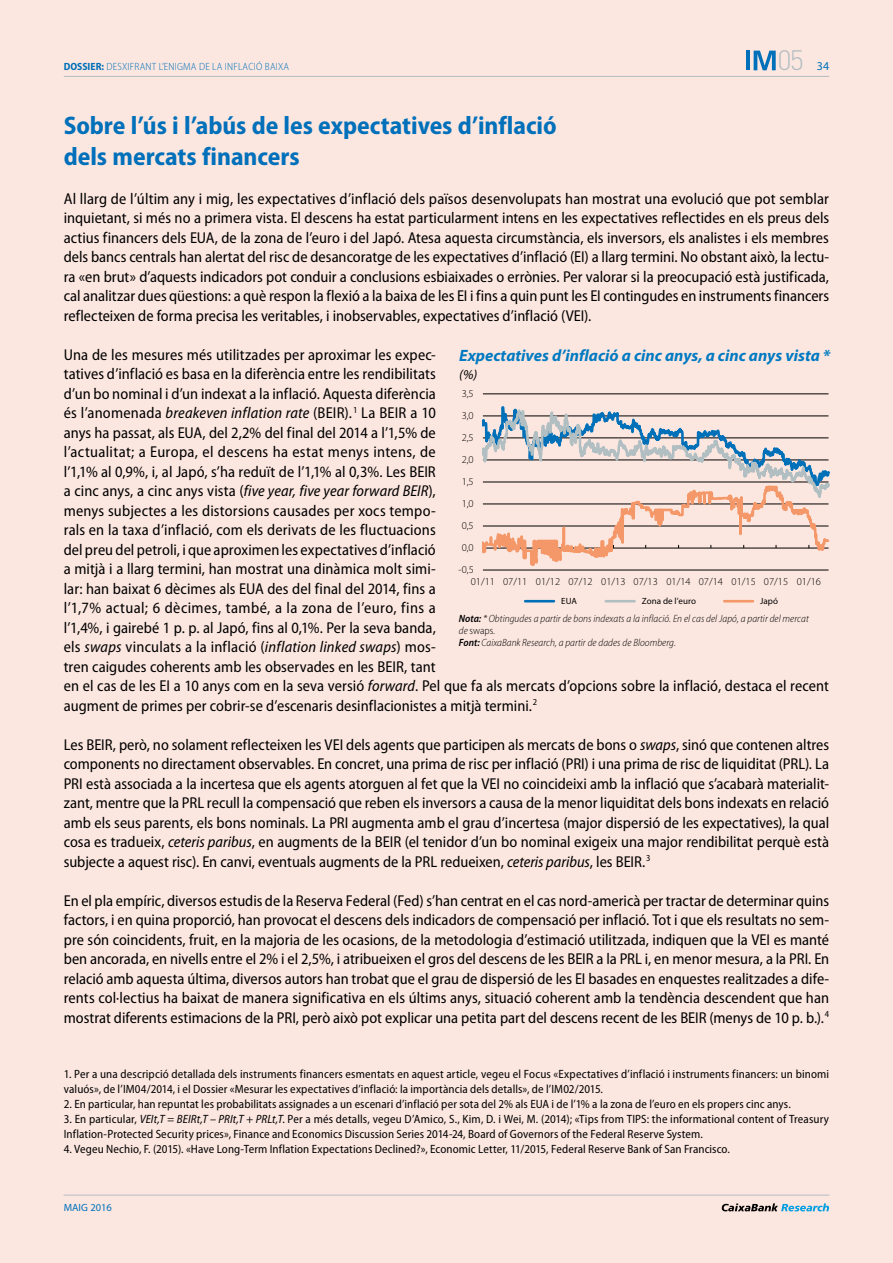
<style>
.page{position:relative;width:893px;height:1263px;background:#fce7e0}
.page>*{position:absolute;margin:0;border:0;box-sizing:border-box;transform-origin:0 0}
.t1{font:300 27.6px "DIN Pro";color:#b2bdc2}
.t2{font:700 semi-condensed 25.5px/30.6px "Myriad Pro";color:#0070ba}
.t3{font:italic 700 16.5px "Myriad Pro";color:#007ac2}
.t4{font:semi-condensed 15.75px/19.5px "Myriad Pro";letter-spacing:.005em;color:#000;text-align:justify}
.t5{font:italic 13.5px "Myriad Pro";color:#000}
.t6{font:semi-condensed 12px/15px "Myriad Pro";letter-spacing:.01em;color:#000}
.t7{font:12px "Myriad Pro";color:#0070ba}
.t8{font:italic 300 semi-condensed 10.5px/11.9px "Myriad Pro";letter-spacing:.005em;color:#000}
.t9{font:300 10.5px "Myriad Pro";color:#000}
.t10{font:300 semi-condensed 10.5px "Myriad Pro";letter-spacing:.02em;color:#0070ba}
.t11{font:10.5px "Myriad Pro";color:#0070ba}
.t12{font:9px "Myriad Pro";color:#000}
.s1{font-weight:700}
.s2{font-style:italic}
.s3{font-weight:600}
.s4{font-style:normal}
</style>
<div class="page">
<hr style="left:64px;top:76px;width:765px;height:1px;background:#b2bdc2">
<hr style="left:64px;top:1195px;width:765px;height:1px;background:#b2bdc2">
<svg style="left:722px;top:1203px;width:107px;height:8px"></svg>
<svg style="left:754px;top:51px;width:22px;height:19px"></svg>
<hr style="left:746px;top:51px;width:4px;height:19px;background:#0070ba">
<div style="left:482px;top:198px;width:348px;height:796px;background:#fce7e0"></div>
<hr style="left:525px;top:600px;width:29px;height:2px;background:#0070b9">
<hr style="left:606px;top:600px;width:29px;height:2px;background:#b1bec2">
<hr style="left:724px;top:600px;width:29px;height:2px;background:#f49869">
<h1 class="t1" style="left:777px;top:42px;width:28px">05</h1>
<p class="t10" style="left:64px;top:61px;width:227px"><span class="s1">DOSSIER:</span> DESXIFRANT L’ENIGMA DE LA INFLACIÓ BAIXA</p>
<p class="t7" style="left:817px;top:60px;width:14px">34</p>
<h2 class="t2" style="left:64px;top:110px;width:494px">Sobre l’ús i l’abús de les expectatives d’inflació dels mercats financers</h2>
<p class="t4" style="left:64px;top:189px;width:767px">Al llarg de l’últim any i mig, les expectatives d’inflació dels països desenvolupats han mostrat una evolució que pot semblar inquietant, si més no a primera vista. El descens ha estat particularment intens en les expectatives reflectides en els preus dels actius financers dels EUA, de la zona de l’euro i del Japó. Atesa aquesta circumstància, els inversors, els analistes i els membres dels bancs centrals han alertat del risc de desancoratge de les expectatives d’inflació (EI) a llarg termini. No obstant això, la lectu&shy;ra «en brut» d’aquests indicadors pot conduir a conclusions esbiaixades o errònies. Per valorar si la preocupació està justificada, cal analitzar dues qüestions: a què respon la flexió a la baixa de les EI i fins a quin punt les EI contingudes en instruments financers reflecteixen de forma precisa les veritables, i inobservables, expectatives d’inflació (VEI).</p>
<p class="t4" style="left:64px;top:345px;width:767px;text-align:left">Una de les mesures més utilitzades per aproximar les expec-<br>tatives d’inflació es basa en la diferència entre les rendibilitats<br>d’un bo nominal i d’un indexat a la inflació. Aquesta diferència<br>és l’anomenada <span class="s2">breakeven inflation rate</span> (BEIR).<sup>1</sup> La BEIR a 10<br>anys ha passat, als EUA, del 2,2% del final del 2014 a l’1,5% de<br>l’actualitat; a Europa, el descens ha estat menys intens, de<br>l’1,1% al 0,9%, i, al Japó, s’ha reduït de l’1,1% al 0,3%. Les BEIR<br>a cinc anys, a cinc anys vista (<span class="s2">five year, five year forward BEIR</span>),<br>menys subjectes a les distorsions causades per xocs tempo-<br>rals en la taxa d’inflació, com els derivats de les fluctuacions<br>del preu del petroli, i que aproximen les expectatives d’inflació<br>a mitjà i a llarg termini, han mostrat una dinàmica molt simi-<br>lar: han baixat 6 dècimes als EUA des del final del 2014, fins a<br>l’1,7% actual; 6 dècimes, també, a la zona de l’euro, fins a<br>l’1,4%, i gairebé 1 p. p. al Japó, fins al 0,1%. Per la seva banda,<br>els <span class="s2">swaps</span> vinculats a la inflació (<span class="s2">inflation linked swaps</span>) mos-<br>tren caigudes coherents amb les observades en les BEIR, tant<br>en el cas de les EI a 10 anys com en la seva versió <span class="s2">forward</span>. Pel que fa als mercats d’opcions sobre la inflació, destaca el recent augment de primes per cobrir-se d’escenaris desinflacionistes a mitjà termini.<sup>2</sup></p>
<p class="t4" style="left:64px;top:735px;width:767px">Les BEIR, però, no solament reflecteixen les VEI dels agents que participen als mercats de bons o <span class="s2">swaps</span>, sinó que contenen altres components no directament observables. En concret, una prima de risc per inflació (PRI) i una prima de risc de liquiditat (PRL). La PRI està associada a la incertesa que els agents atorguen al fet que la VEI no coincideixi amb la inflació que s’acabarà materialit&shy;zant, mentre que la PRL recull la compensació que reben els inversors a causa de la menor liquiditat dels bons indexats en relació amb els seus parents, els bons nominals. La PRI augmenta amb el grau d’incertesa (major dispersió de les expectatives), la qual cosa es tradueix, <span class="s2">ceteris paribus</span>, en augments de la BEIR (el tenidor d’un bo nominal exigeix una major rendibilitat perquè està subjecte a aquest risc). En canvi, eventuals augments de la PRL redueixen, <span class="s2">ceteris paribus</span>, les BEIR.<sup>3</sup></p>
<p class="t4" style="left:64px;top:891px;width:767px">En el pla empíric, diversos estudis de la Reserva Federal (Fed) s’han centrat en el cas nord-americà per tractar de determinar quins factors, i en quina proporció, han provocat el descens dels indicadors de compensació per inflació. Tot i que els resultats no sem&shy;pre són coincidents, fruit, en la majoria de les ocasions, de la metodologia d’estimació utilitzada, indiquen que la VEI es manté ben ancorada, en nivells entre el 2% i el 2,5%, i atribueixen el gros del descens de les BEIR a la PRL i, en menor mesura, a la PRI. En relació amb aquesta última, diversos autors han trobat que el grau de dispersió de les EI basades en enquestes realitzades a dife&shy;rents col·lectius ha baixat de manera significativa en els últims anys, situació coherent amb la tendència descendent que han mostrat diferents estimacions de la PRI, però això pot explicar una petita part del descens recent de les BEIR (menys de 10 p. b.).<sup>4</sup></p>
<p class="t3" style="left:459px;top:346px;width:373px">Expectatives d’inflació a cinc anys, a cinc anys vista *</p>
<p class="t5" style="left:459px;top:367px;width:20px">(%)</p>
<p class="t9" style="left:462px;top:388px;width:14px">3,5</p>
<p class="t9" style="left:462px;top:410px;width:14px">3,0</p>
<p class="t9" style="left:462px;top:432px;width:14px">2,5</p>
<p class="t9" style="left:462px;top:454px;width:14px">2,0</p>
<p class="t9" style="left:462px;top:476px;width:14px">1,5</p>
<p class="t9" style="left:462px;top:498px;width:14px">1,0</p>
<p class="t9" style="left:462px;top:520px;width:14px">0,5</p>
<p class="t9" style="left:462px;top:542px;width:14px">0,0</p>
<p class="t9" style="left:459px;top:564px;width:17px">-0,5</p>
<p class="t9" style="left:471px;top:576px;width:352px">01/11 07/11 01/12 07/12 01/13 07/13 01/14 07/14 01/15 07/15 01/16</p>
<p class="t12" style="left:561px;top:596px;width:17px">EUA</p>
<p class="t12" style="left:642px;top:596px;width:56px">Zona de l’euro</p>
<p class="t12" style="left:760px;top:596px;width:19px">Japó</p>
<p class="t8" style="left:459px;top:613px;width:352px"><span class="s3">Nota:</span> * Obtingudes a partir de bons indexats a la inflació. En el cas del Japó, a partir del mercat de <span class="s4">swaps</span>.<br><span class="s3">Font:</span> CaixaBank Research, a partir de dades de Bloomberg.</p>
<p class="t6" style="left:64px;top:1067px;width:767px">1. Per a una descripció detallada dels instruments financers esmentats en aquest article, vegeu el Focus «Expectatives d’inflació i instruments financers: un binomi valuós», de l’IM04/2014, i el Dossier «Mesurar les expectatives d’inflació: la importància dels detalls», de l’IM02/2015.</p>
<p class="t6" style="left:64px;top:1097px;width:729px">2. En particular, han repuntat les probabilitats assignades a un escenari d’inflació per sota del 2% als EUA i de l’1% a la zona de l’euro en els propers cinc anys.</p>
<p class="t6" style="left:64px;top:1112px;width:767px">3. En particular, <span class="s2">VEIt,T = BEIRt,T – PRIt,T + PRLt,T</span>. Per a més detalls, vegeu D’Amico, S., Kim, D. i Wei, M. (2014); «Tips from TIPS: the informational content of Treasury<br>Inflation-Protected Security prices», Finance and Economics Discussion Series 2014-24, Board of Governors of the Federal Reserve System.</p>
<p class="t6" style="left:64px;top:1142px;width:668px">4. Vegeu Nechio, F. (2015). «Have Long-Term Inflation Expectations Declined?», Economic Letter, 11/2015, Federal Reserve Bank of San Francisco.</p>
<p class="t11" style="left:64px;top:1202px;width:50px">MAIG 2016</p>
</div>
